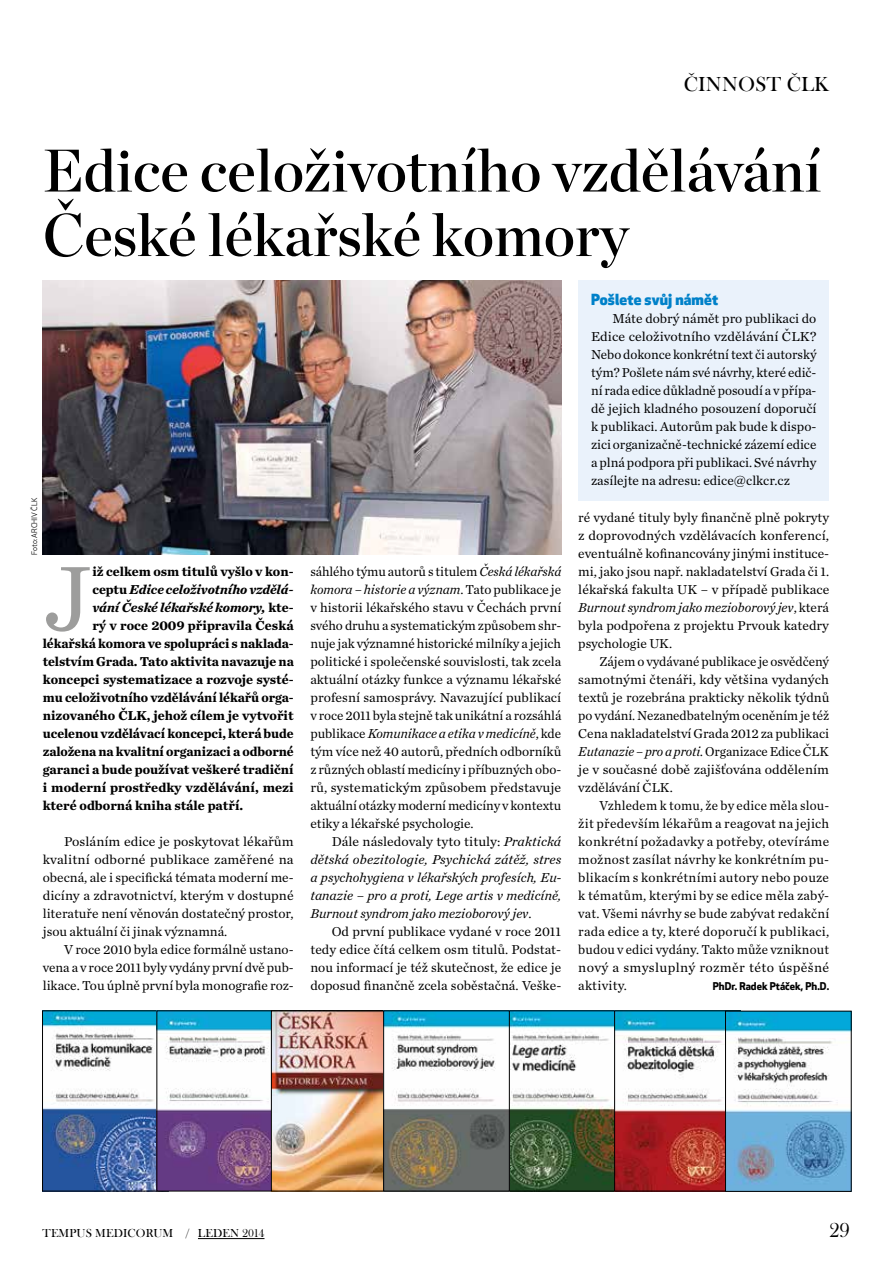
<style>
.page{position:relative;width:893px;height:1263px;background:#fff}
.page>*{position:absolute;margin:0;border:0;box-sizing:border-box;transform-origin:0 0}
.t1{font:95.55px "Chronicle Text G1";color:#9d9d9c}
.t2{font:60px/64.5px "Chronicle Display Semi";color:#000}
.t3{font:21px "Baskerville Old Face DOT";letter-spacing:.015em;color:#000}
.t4{font:800 15px "Apex New";letter-spacing:.01em;color:#0081c9}
.t5{font:13.5px/18px "Chronicle Text G1";color:#000;text-align:justify}
.t6{font:700 13.5px "Chronicle Text G1";letter-spacing:-.005em;color:#000}
.t7{font:italic 13.5px/18px "Chronicle Text G1";color:#000;text-align:justify}
.t8{font:italic 700 13.5px "Chronicle Text G1";letter-spacing:-.005em;color:#000}
.t9{font:12px "Baskerville Old Face DOT";letter-spacing:.015em;color:#000}
.t10{font:700 10.5px "Apex New";color:#000}
.t11{font:7.5px "Apex New";color:#000}
.s1{font-style:normal}
.s2{font-style:italic}
</style>
<div class="page">
<hr style="left:198px;top:1238px;width:66px;height:1px;background:#000">
<div style="left:578px;top:281px;width:251px;height:220px;background:#eaf2fb"></div>
<img style="left:43px;top:281px;width:518px;height:274px">
<img style="left:44px;top:1012px;width:112px;height:177px">
<div style="left:42px;top:1010px;width:127px;height:181px;border:1px solid #000"></div>
<img style="left:158px;top:1012px;width:113px;height:177px">
<img style="left:273px;top:1012px;width:110px;height:177px">
<div style="left:271px;top:1010px;width:126px;height:181px;border:1px solid #000"></div>
<img style="left:510px;top:1012px;width:104px;height:177px">
<img style="left:616px;top:1012px;width:109px;height:177px">
<div style="left:614px;top:1010px;width:127px;height:181px;border:1px solid #000"></div>
<img style="left:727px;top:1013px;width:123px;height:177px">
<div style="left:725px;top:1011px;width:127px;height:181px;border:1px solid #000"></div>
<img style="left:385px;top:1012px;width:123px;height:177px">
<div style="left:383px;top:1010px;width:127px;height:181px;border:1px solid #000"></div>
<h3 class="t3" style="left:684px;top:73px;width:147px">ČINNOST ČLK</h3>
<h2 class="t2" style="left:43px;top:134px;width:780px">Edice celoživotního vzdělávání<br>České lékařské komory</h2>
<p class="t11" style="left:30px;top:555px;width:59px;rotate:-90deg">Foto: ARCHIV ČLK</p>
<h1 class="t1" style="left:43px;top:526px;width:51px">J</h1>
<p class="t6" style="left:92px;top:561px;width:203px">iž celkem osm titulů vyšlo v kon-</p>
<p class="t8" style="left:92px;top:579px;width:203px"><span class="s1">ceptu</span> Edice celoživotního vzdělá-</p>
<p class="t8" style="left:92px;top:597px;width:203px">vání České lékařské komory, <span class="s1">kte-</span></p>
<p class="t6" style="left:92px;top:615px;width:203px">rý v roce 2009 připravila Česká</p>
<p class="t6" style="left:43px;top:633px;width:252px">lékařská komora ve spolupráci s naklada-</p>
<p class="t6" style="left:43px;top:651px;width:253px">telstvím Grada. Tato aktivita navazuje na</p>
<p class="t6" style="left:43px;top:669px;width:252px">koncepci systematizace a rozvoje systé-</p>
<p class="t6" style="left:43px;top:687px;width:252px">mu celoživotního vzdělávání lékařů orga-</p>
<p class="t6" style="left:43px;top:705px;width:252px">nizovaného ČLK, jehož cílem je vytvořit</p>
<p class="t6" style="left:43px;top:723px;width:253px">ucelenou vzdělávací koncepci, která bude</p>
<p class="t6" style="left:43px;top:741px;width:252px">založena na kvalitní organizaci a odborné</p>
<p class="t6" style="left:43px;top:759px;width:252px">garanci a bude používat veškeré tradiční</p>
<p class="t6" style="left:43px;top:777px;width:252px">i moderní prostředky vzdělávání, mezi</p>
<p class="t6" style="left:43px;top:795px;width:202px">které odborná kniha stále patří.</p>
<p class="t5" style="left:43px;top:832px;width:252px;text-indent:21px">Posláním edice je poskytovat lékařům kvalitní odborné publikace zaměřené na obecná, ale i specifická témata moderní me&shy;dicíny a zdravotnictví, kterým v dostupné literatuře není věnován dostatečný prostor, jsou aktuální či jinak významná.</p>
<p class="t5" style="left:43px;top:940px;width:252px;text-indent:21px">V roce 2010 byla edice formálně ustano&shy;vena a v roce 2011 byly vydány první dvě pub&shy;likace. Tou úplně první byla monografie roz-</p>
<p class="t5" style="left:310px;top:562px;width:253px">sáhlého týmu autorů s titulem <span class="s2">Česká lékařská komora – historie a význam</span>. Tato publikace je v historii lékařského stavu v Čechách první svého druhu a systematickým způsobem shr&shy;nuje jak významné historické milníky a jejich politické i společenské souvislosti, tak zcela aktuální otázky funkce a významu lékařské profesní samosprávy. Navazující publikací v roce 2011 byla stejně tak unikátní a rozsáhlá publikace <span class="s2">Komunikace a etika v medicíně</span>, kde tým více než 40 autorů, předních odborníků z různých oblastí medicíny i příbuzných obo&shy;rů, systematickým způsobem představuje aktuální otázky moderní medicíny v kontextu etiky a lékařské psychologie.</p>
<p class="t7" style="left:310px;top:832px;width:253px;text-indent:21px"><span class="s1">Dále následovaly tyto tituly:</span> Praktická dětská obezitologie, Psychická zátěž, stres a psychohygiena v lékařských profesích, Eu&shy;tanazie – pro a proti, Lege artis v medicíně, Burnout syndrom jako mezioborový jev<span class="s1">.</span></p>
<p class="t5" style="left:310px;top:922px;width:252px;text-indent:21px">Od první publikace vydané v roce 2011 tedy edice čítá celkem osm titulů. Podstat&shy;nou informací je též skutečnost, že edice je doposud finančně zcela soběstačná. Veške-</p>
<p class="t4" style="left:591px;top:289px;width:129px">Pošlete svůj námět</p>
<p class="t5" style="left:591px;top:308px;width:227px;text-indent:21px">Máte dobrý námět pro publikaci do Edice celoživotního vzdělávání ČLK?<br>Nebo dokonce konkrétní text či autorský tým? Pošlete nám své návrhy, které edič&shy;ní rada edice důkladně posoudí a v přípa&shy;dě jejich kladného posouzení doporučí k publikaci. Autorům pak bude k dispo&shy;zici organizačně-technické zázemí edice a plná podpora při publikaci. Své návrhy zasílejte na adresu: edice@clkcr.cz</p>
<p class="t5" style="left:578px;top:508px;width:252px">ré vydané tituly byly finančně plně pokryty z doprovodných vzdělávacích konferencí, eventuálně kofinancovány jinými instituce&shy;mi, jako jsou např. nakladatelství Grada či 1. lékařská fakulta UK – v případě publikace <span class="s2">Burnout syndrom jako mezioborový jev</span>, která byla podpořena z projektu Prvouk katedry psychologie UK.</p>
<p class="t5" style="left:578px;top:652px;width:252px;text-indent:21px">Zájem o vydávané publikace je osvědčený samotnými čtenáři, kdy většina vydaných textů je rozebrána prakticky několik týdnů po vydání. Nezanedbatelným oceněním je též Cena nakladatelství Grada 2012 za publikaci <span class="s2">Eutanazie – pro a proti.</span> Organizace Edice ČLK je v současné době zajišťována oddělením vzdělávání ČLK.</p>
<p class="t5" style="left:578px;top:796px;width:252px;text-indent:21px">Vzhledem k tomu, že by edice měla slou&shy;žit především lékařům a reagovat na jejich konkrétní požadavky a potřeby, otevíráme možnost zasílat návrhy ke konkrétním pu&shy;blikacím s konkrétními autory nebo pouze k tématům, kterými by se edice měla zabý&shy;vat. Všemi návrhy se bude zabývat redakční rada edice a ty, které doporučí k publikaci, budou v edici vydány. Takto může vzniknout nový a smysluplný rozměr této úspěšné aktivity.</p>
<p class="t10" style="left:713px;top:979px;width:118px">PhDr. Radek Ptáček, Ph.D.</p>
<p class="t9" style="left:43px;top:1227px;width:223px">TEMPUS MEDICORUM / LEDEN 2014</p>
<h3 class="t3" style="left:829px;top:1219px;width:22px">29</h3>
</div>
